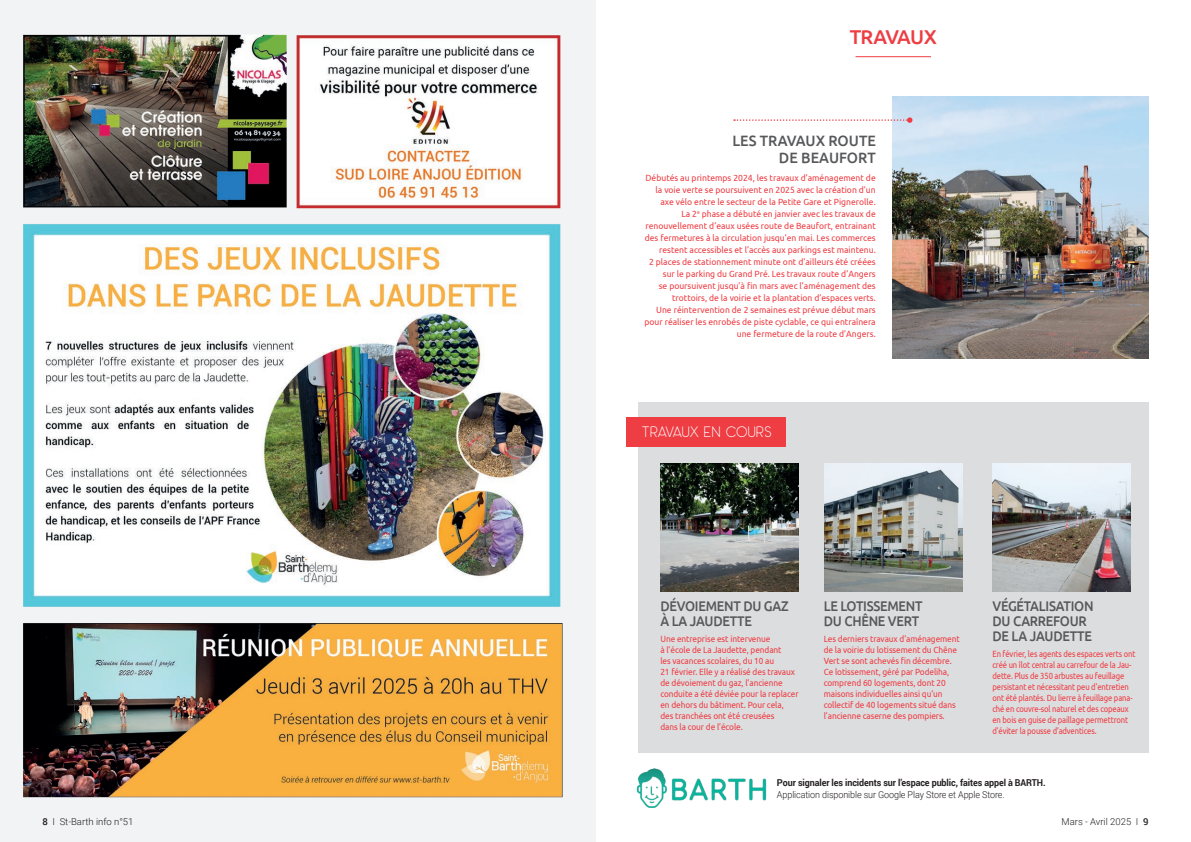
<style>
.page{position:relative;width:1191px;height:842px;background:#fff}
.page>*{position:absolute;margin:0;border:0;box-sizing:border-box;transform-origin:0 0}
.t1{font:500 20px "Ubuntu";letter-spacing:-.035em;color:#ee3d43}
.t2{font:500 15px/17px "Ubuntu";color:#57585a;text-align:right;scale:.96 1}
.t3{font:300 15px "Panama";letter-spacing:-.06em;color:#fff}
.t4{font:500 14px/15px "Ubuntu";letter-spacing:-.02em;color:#57585a;scale:.92 1}
.t5{font:700 9.5px "Roboto";letter-spacing:-.01em;color:#231f20}
.t6{font:300 9.5px "Roboto";letter-spacing:-.01em;color:#231f20;scale:.95 1}
.t7{font:300 9.5px "Roboto";letter-spacing:-.01em;color:#231f20}
.t8{font:9px/12px "Ubuntu";letter-spacing:-.01em;color:#ee3d43;text-align:right;scale:.95 1}
.t9{font:9px/11px "Ubuntu";letter-spacing:-.01em;color:#ee3d43;scale:.92 1}
.t10{font:9px/11px "Ubuntu";letter-spacing:-.01em;color:#ee3d43;scale:.85 1}
.s1{font-weight:500}
</style>
<div class="page">
<img style="left:636px;top:768px;width:31px;height:40px">
<img style="left:671px;top:778px;width:96px;height:23px">
<hr style="left:855px;top:56px;width:76px;height:1px;background:#ee3d43">
<img style="left:892px;top:96px;width:256px;height:263px">
<div style="left:638px;top:402px;width:510px;height:351px;background:#dcdddf"></div>
<div style="left:626px;top:418px;width:159px;height:28px;background:#ee3d43"></div>
<img style="left:660px;top:463px;width:138px;height:129px">
<img style="left:992px;top:463px;width:138px;height:129px">
<img style="left:824px;top:463px;width:138px;height:129px">
<svg style="left:734px;top:117px;width:178px;height:6px"></svg>
<img style="left:0;top:0;width:595px;height:836px">
<h1 class="t1" style="left:849px;top:24px;width:89px">TRAVAUX</h1>
<h2 class="t2" style="left:732px;top:132px;width:151px">LES TRAVAUX ROUTE<br>DE BEAUFORT</h2>
<p class="t8" style="left:644px;top:171px;width:245px">Débutés au printemps 2024, les travaux d’aménagement de la voie verte se poursuivent en 2025 avec la création d’un axe vélo entre le secteur de la Petite Gare et Pignerolle.<br>La 2<sup>e</sup> phase a débuté en janvier avec les travaux de renouvellement d’eaux usées route de Beaufort, entrainant des fermetures à la circulation jusqu’en mai. Les commerces restent accessibles et l’accès aux parkings est maintenu.<br>2 places de stationnement minute ont d’ailleurs été créées sur le parking du Grand Pré. Les travaux route d’Angers<br>se poursuivent jusqu’à fin mars avec l’aménagement des trottoirs, de la voirie et la plantation d’espaces verts.<br>Une réintervention de 2 semaines est prévue début mars pour réaliser les enrobés de piste cyclable, ce qui entraînera une fermeture de la route d’Angers.</p>
<h2 class="t3" style="left:641px;top:423px;width:132px">TRAVAUX EN COURS</h2>
<h3 class="t4" style="left:660px;top:597px;width:141px">DÉVOIEMENT DU GAZ<br>À LA JAUDETTE</h3>
<p class="t9" style="left:660px;top:633px;width:152px">Une entreprise est intervenue<br>à l’école de La Jaudette, pendant<br>les vacances scolaires, du 10 au<br>21 février. Elle y a réalisé des travaux de dévoiement du gaz, l’ancienne conduite a été déviée pour la replacer en dehors du bâtiment. Pour cela, des tranchées ont été creusées<br>dans la cour de l’école.</p>
<h3 class="t4" style="left:823px;top:597px;width:109px">LE LOTISSEMENT<br>DU CHÊNE VERT</h3>
<p class="t9" style="left:823px;top:633px;width:149px">Les derniers travaux d’aménagement de la voirie du lotissement du Chêne Vert se sont achevés fin décembre.<br>Ce lotissement, géré par Podeliha, comprend 60 logements, dont 20 maisons individuelles ainsi qu’un collectif de 40 logements situé dans l’ancienne caserne des pompiers.</p>
<h3 class="t4" style="left:992px;top:597px;width:111px">VÉGÉTALISATION<br>DU CARREFOUR<br>DE LA JAUDETTE</h3>
<p class="t10" style="left:992px;top:648px;width:170px">En février, les agents des espaces verts ont créé un îlot central au carrefour de la Jau&shy;dette. Plus de 350 arbustes au feuillage persistant et nécessitant peu d’entretien ont été plantés. Du lierre à feuillage pana&shy;ché en couvre-sol naturel et des copeaux en bois en guise de paillage permettront d’éviter la pousse d’adventices.</p>
<p class="t5" style="left:777px;top:776px;width:270px">Pour signaler les incidents sur l’espace public, faites appel à BARTH.</p>
<p class="t6" style="left:777px;top:788px;width:241px">Application disponible sur Google Play Store et Apple Store.</p>
<p class="t7" style="left:43px;top:815px;width:92px"><span class="s1">8</span> I St-Barth info n°51</p>
<p class="t7" style="left:1061px;top:815px;width:88px">Mars - Avril 2025 I <span class="s1">9</span></p>
</div>
